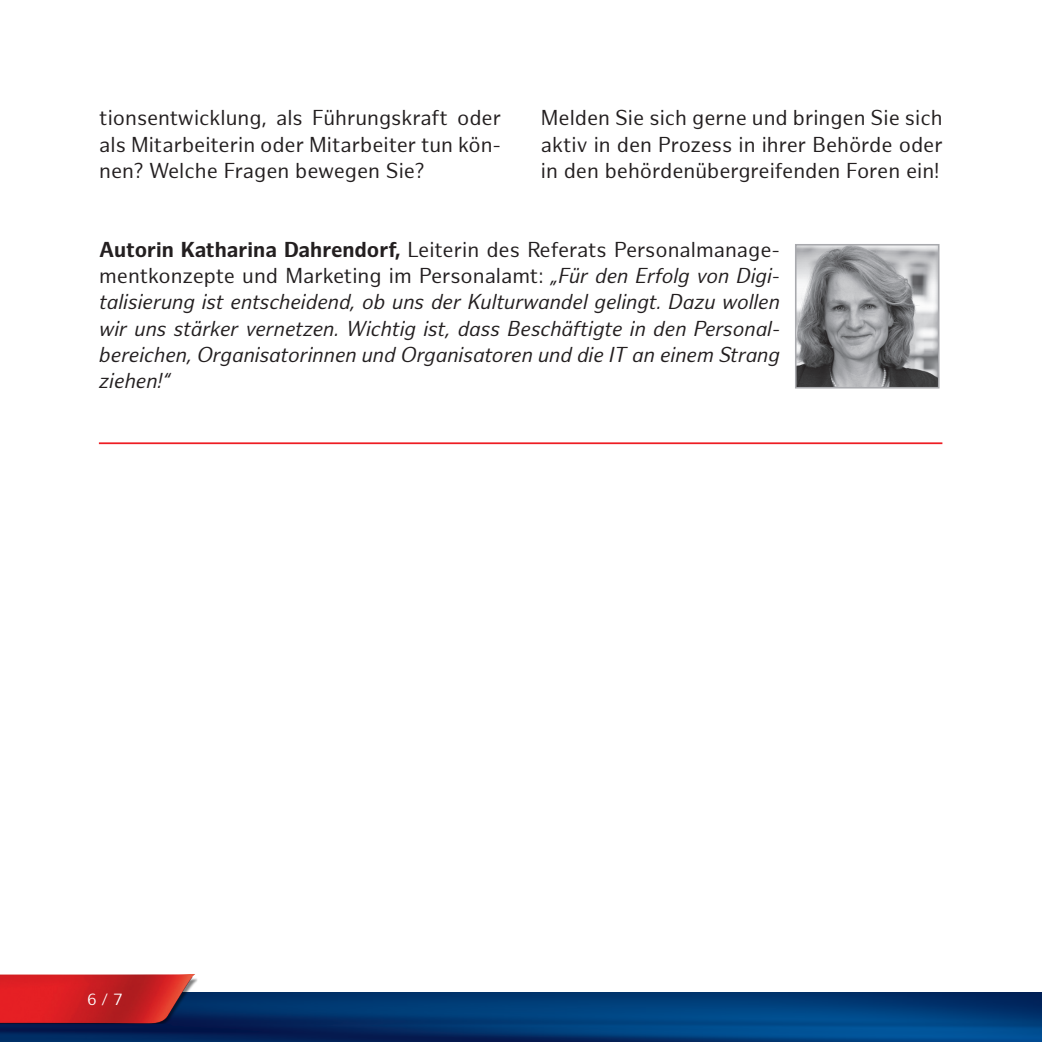
<style>
.page{position:relative;width:1042px;height:1042px;background:#fff}
.page>*{position:absolute;margin:0;border:0;box-sizing:border-box;transform-origin:0 0}
.Fließtext_HHSans_Reg{font:italic 21px/26.2px "Hamburg Sans";color:#231f20;text-align:justify}
.Fließtext_HHSans_Reg-2{font:21px/26.2px "Hamburg Sans";color:#231f20;text-align:justify}
.t1{font:15.75px "Hamburg Sans";color:#fff}
.s1{font-weight:700;font-style:normal}
.s2{font-style:normal}
</style>
<div class="page">
<img style="left:0;top:992px;width:1042px;height:50px">
<img style="left:0;top:974px;width:197px;height:50px">
<img style="left:798px;top:247px;width:138px;height:138px">
<div style="left:795px;top:244px;width:144px;height:144px;border:2px solid #a8a9ad"></div>
<hr style="left:99px;top:442px;width:843px;height:2px;background:#ee1d23">
<p class="Fließtext_HHSans_Reg-2" style="left:99px;top:106px;width:403px">tionsentwicklung, als Führungskraft oder als Mitarbeiterin oder Mitarbeiter tun kön&shy;nen? Welche Fragen bewegen Sie?</p>
<p class="Fließtext_HHSans_Reg-2" style="left:541px;top:106px;width:403px">Melden Sie sich gerne und bringen Sie sich aktiv in den Prozess in ihrer Behörde oder in den behördenübergreifenden Foren ein!</p>
<p class="Fließtext_HHSans_Reg" style="left:99px;top:237px;width:682px"><span class="s1">Autorin Katharina Dahrendorf,</span> <span class="s2">Leiterin des Referats Personalmanage&shy;mentkonzepte und Marketing im Personalamt:</span> „Für den Erfolg von Digi&shy;talisierung ist entscheidend, ob uns der Kulturwandel gelingt. Dazu wollen wir uns stärker vernetzen. Wichtig ist, dass Beschäftigte in den Personal&shy;bereichen, Organisatorinnen und Organisatoren und die IT an einem Strang ziehen!“</p>
<p class="t1" style="left:87px;top:990px;width:37px">6 / 7</p>
</div>
